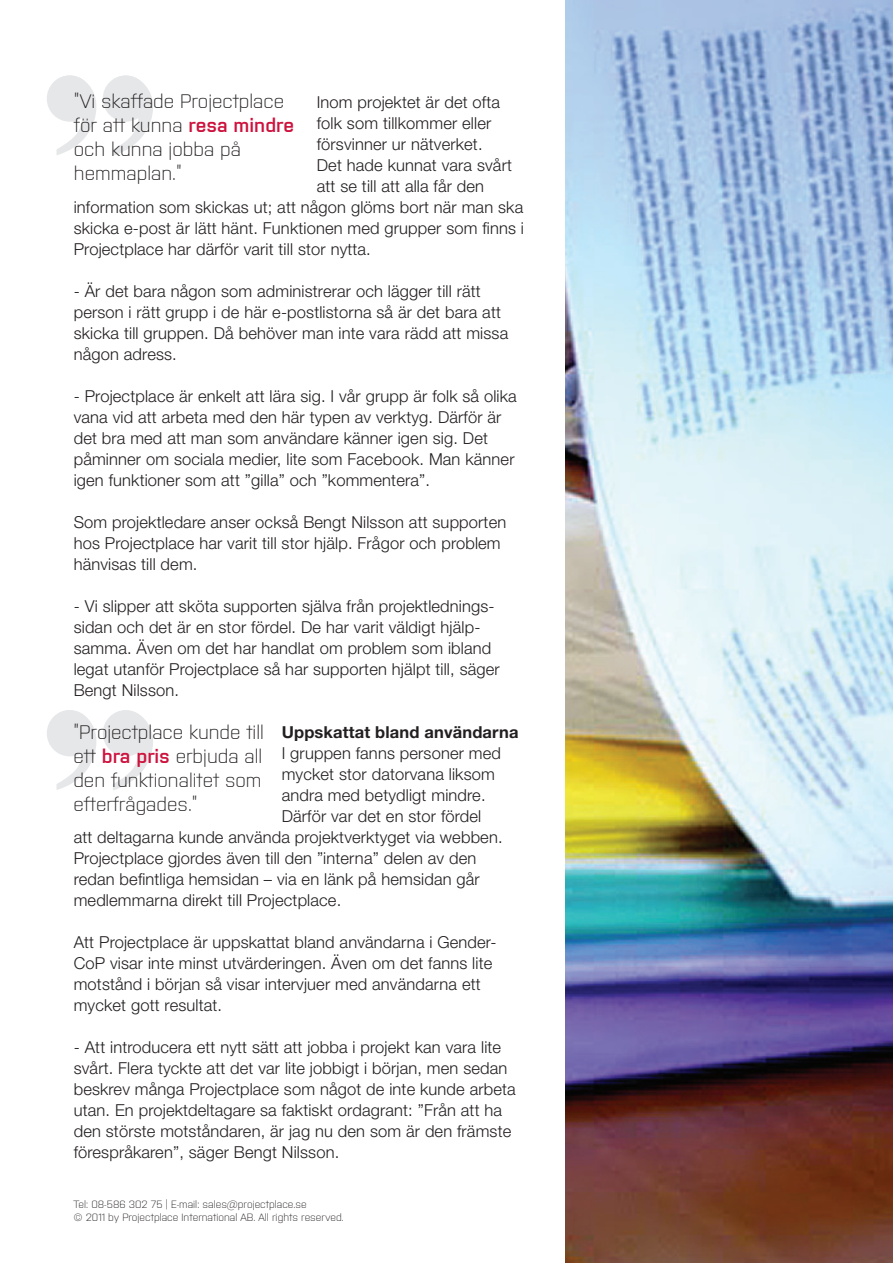
<style>
.page{position:relative;width:893px;height:1263px;background:#fff}
.page>*{position:absolute;margin:0;border:0;box-sizing:border-box;transform-origin:0 0}
.t1{font:300 19.5px/24px "Purista For Projectplace";color:#231f20}
.t2{font:300 16.5px/21px "Helvetica Neue";letter-spacing:.01em;color:#231f20}
.t3{font:700 16.5px "Helvetica Neue";letter-spacing:.01em;color:#231f20}
.t4{font:300 10.5px "Purista For Projectplace";color:#231f20}
.s1{font-family:"Purista For Projectplace Semi";font-weight:400;color:#cd123d}
</style>
<div class="page">
<img style="left:566px;top:0;width:327px;height:1263px">
<svg style="left:49px;top:84px;width:104px;height:72px"></svg>
<div style="left:103px;top:75px;width:46px;height:47px;background:#e6e7e9;border-radius:50%"></div>
<div style="left:47px;top:75px;width:46px;height:47px;background:#e6e7e9;border-radius:50%"></div>
<svg style="left:49px;top:711px;width:104px;height:79px"></svg>
<div style="left:103px;top:710px;width:46px;height:46px;background:#e6e7e9;border-radius:50%"></div>
<div style="left:47px;top:710px;width:46px;height:46px;background:#e6e7e9;border-radius:50%"></div>
<p class="t1" style="left:74px;top:89px;width:222px">”Vi skaffade Projectplace för att kunna <span class="s1">resa mindre </span>och kunna jobba på hemmaplan.”</p>
<p class="t2" style="left:317px;top:91px;width:185px">Inom projektet är det ofta</p>
<p class="t2" style="left:317px;top:112px;width:176px">folk som tillkommer eller</p>
<p class="t2" style="left:317px;top:133px;width:167px">försvinner ur nätverket.</p>
<p class="t2" style="left:317px;top:154px;width:197px">Det hade kunnat vara svårt</p>
<p class="t2" style="left:317px;top:175px;width:169px">att se till att alla får den</p>
<p class="t2" style="left:74px;top:196px;width:451px">information som skickas ut; att någon glöms bort när man ska</p>
<p class="t2" style="left:74px;top:217px;width:452px">skicka e-post är lätt hänt. Funktionen med grupper som finns i</p>
<p class="t2" style="left:74px;top:238px;width:299px">Projectplace har därför varit till stor nytta.</p>
<p class="t2" style="left:74px;top:280px;width:436px">- Är det bara någon som administrerar och lägger till rätt person i rätt grupp i de här e-postlistorna så är det bara att skicka till gruppen. Då behöver man inte vara rädd att missa någon adress.</p>
<p class="t2" style="left:74px;top:385px;width:445px">- Projectplace är enkelt att lära sig. I vår grupp är folk så olika vana vid att arbeta med den här typen av verktyg. Därför är det bra med att man som användare känner igen sig. Det påminner om sociala medier, lite som Facebook. Man känner igen funktioner som att ”gilla” och ”kommentera”.</p>
<p class="t2" style="left:74px;top:511px;width:434px">Som projektledare anser också Bengt Nilsson att supporten hos Projectplace har varit till stor hjälp. Frågor och problem hänvisas till dem.</p>
<p class="t2" style="left:74px;top:595px;width:428px">- Vi slipper att sköta supporten själva från projektlednings&shy;sidan och det är en stor fördel. De har varit väldigt hjälp&shy;samma. Även om det har handlat om problem som ibland legat utanför Projectplace så har supporten hjälpt till, säger Bengt Nilsson.</p>
<p class="t3" style="left:282px;top:721px;width:238px">Uppskattat bland användarna</p>
<p class="t2" style="left:282px;top:742px;width:221px">I gruppen fanns personer med</p>
<p class="t2" style="left:282px;top:763px;width:215px">mycket stor datorvana liksom</p>
<p class="t2" style="left:282px;top:784px;width:205px">andra med betydligt mindre.</p>
<p class="t2" style="left:282px;top:805px;width:201px">Därför var det en stor fördel</p>
<p class="t2" style="left:74px;top:826px;width:430px">att deltagarna kunde använda projektverktyget via webben.</p>
<p class="t2" style="left:74px;top:847px;width:404px">Projectplace gjordes även till den ”interna” delen av den</p>
<p class="t2" style="left:74px;top:868px;width:408px">redan befintliga hemsidan – via en länk på hemsidan går</p>
<p class="t2" style="left:74px;top:889px;width:269px">medlemmarna direkt till Projectplace.</p>
<p class="t2" style="left:74px;top:931px;width:424px">Att Projectplace är uppskattat bland användarna i Gender-CoP visar inte minst utvärderingen. Även om det fanns lite motstånd i början så visar intervjuer med användarna ett mycket gott resultat.</p>
<p class="t2" style="left:74px;top:1036px;width:444px">- Att introducera ett nytt sätt att jobba i projekt kan vara lite svårt. Flera tyckte att det var lite jobbigt i början, men sedan beskrev många Projectplace som något de inte kunde arbeta utan. En projektdeltagare sa faktiskt ordagrant: ”Från att ha den störste motståndaren, är jag nu den som är den främste förespråkaren”, säger Bengt Nilsson.</p>
<p class="t1" style="left:73px;top:720px;width:192px">”Projectplace kunde till ett <span class="s1">bra pris</span> erbjuda all den funktionalitet som efterfrågades.”</p>
<p class="t4" style="left:73px;top:1197px;width:235px">Tel: 08-586 302 75 | E-mail: sales@projectplace.se</p>
<p class="t4" style="left:73px;top:1209px;width:272px">© 2011 by Projectplace International AB. All rights reserved.</p>
</div>
